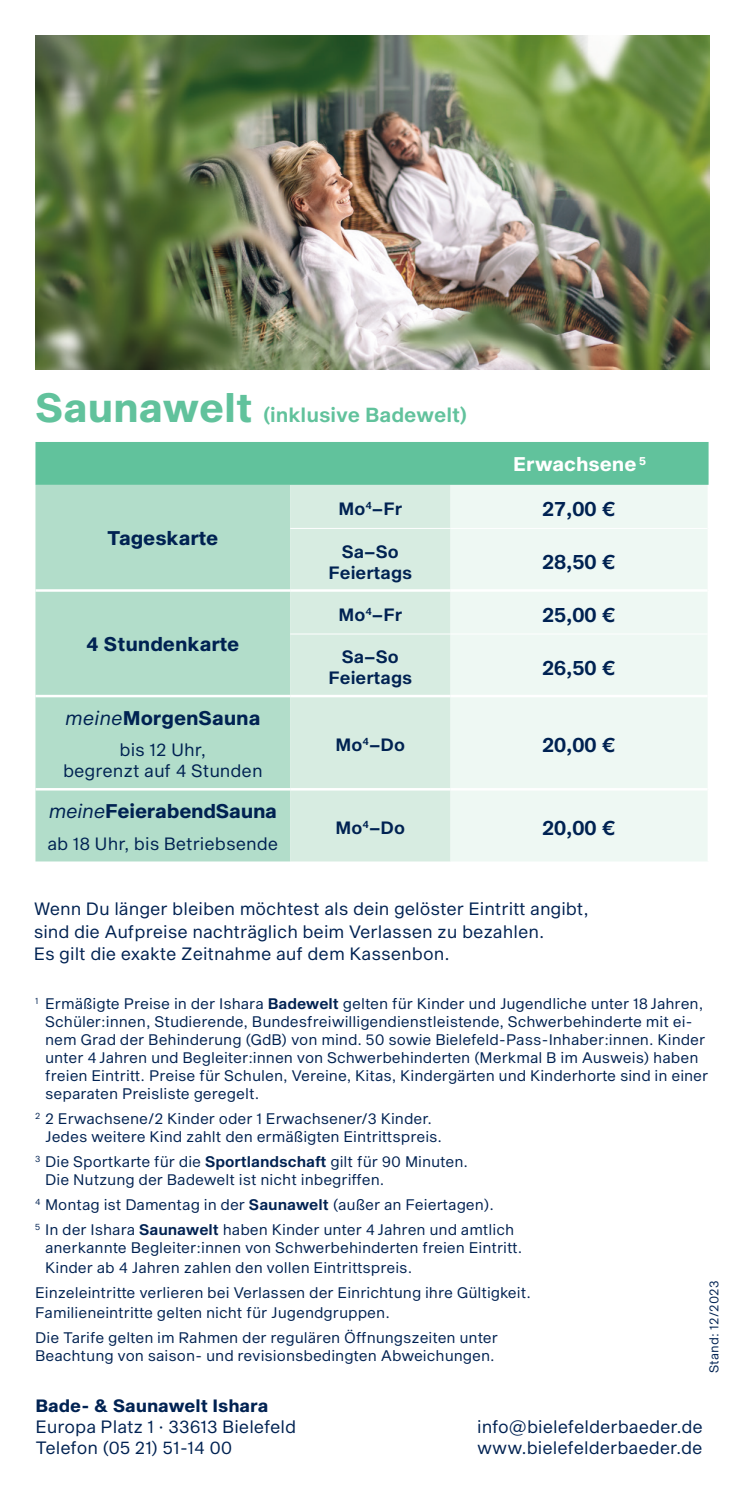
<style>
.page{position:relative;width:745px;height:1489px;background:#fff}
.page>*{position:absolute;margin:0;border:0;box-sizing:border-box;transform-origin:0 0}
.t1{font:20px "S Sequel Expert Semi";color:#002252}
.t2{font:20px "S Sequel Semi";color:#61c29c}
.t3{font:700 19.5px "S Sequel";color:#002252}
.t4{font:700 19.5px "S Sequel";color:#fff}
.t5{font:17.5px/21px "S Sequel";color:#002252}
.t6{font:17.5px/21px "S Sequel Semi";color:#002252;text-align:center}
.t7{font:700 17.5px "S Sequel";color:#002252}
.t8{font:15px/18px "S Sequel";color:#002252}
.t9{font:12.5px "S Sequel";letter-spacing:.01em;color:#002252}
.s1{font-family:"S Sequel";font-weight:700;font-size:40px}
.s2{font-weight:400;font-style:italic}
.s3{font-family:"S Sequel Semi"}
</style>
<div class="page">
<img style="left:35px;top:35px;width:674px;height:334px">
<div style="left:35px;top:442px;width:673px;height:43px;background:#61c29c"></div>
<div style="left:35px;top:485px;width:255px;height:376px;background:#b2ddca"></div>
<div style="left:290px;top:485px;width:160px;height:376px;background:#d7ece1"></div>
<div style="left:450px;top:485px;width:257px;height:376px;background:#eef8f3"></div>
<hr style="left:290px;top:633px;width:160px;height:1px;background:#fff">
<hr style="left:290px;top:528px;width:160px;height:1px;background:#fff">
<hr style="left:450px;top:528px;width:257px;height:1px;background:#fff">
<hr style="left:450px;top:633px;width:257px;height:1px;background:#fff">
<hr style="left:35px;top:589px;width:255px;height:2px;background:#fff">
<hr style="left:290px;top:589px;width:160px;height:2px;background:#fff">
<hr style="left:450px;top:589px;width:257px;height:2px;background:#fff">
<hr style="left:35px;top:694px;width:255px;height:3px;background:#fff">
<hr style="left:290px;top:694px;width:160px;height:3px;background:#fff">
<hr style="left:450px;top:694px;width:257px;height:3px;background:#fff">
<hr style="left:35px;top:788px;width:255px;height:2px;background:#fff">
<hr style="left:290px;top:788px;width:160px;height:2px;background:#fff">
<hr style="left:450px;top:788px;width:257px;height:2px;background:#fff">
<h1 class="t2" style="left:35px;top:400px;width:433px"><span class="s1">Saunawelt</span> (inklusive Badewelt)</h1>
<p class="t4" style="left:512px;top:450px;width:134px">Erwachsene <sup>5</sup></p>
<p class="t3" style="left:107px;top:524px;width:113px">Tageskarte</p>
<p class="t3" style="left:86px;top:630px;width:154px">4 Stundenkarte</p>
<p class="t6" style="left:338px;top:499px;width:65px">Mo<sup>4</sup>–Fr</p>
<h1 class="t1" style="left:542px;top:495px;width:75px">27,00 €</h1>
<p class="t6" style="left:328px;top:541px;width:85px">Sa–So<br>Feiertags</p>
<h1 class="t1" style="left:542px;top:548px;width:75px">28,50 €</h1>
<p class="t6" style="left:338px;top:604px;width:65px">Mo<sup>4</sup>–Fr</p>
<h1 class="t1" style="left:542px;top:600px;width:75px">25,00 €</h1>
<p class="t6" style="left:328px;top:647px;width:85px">Sa–So<br>Feiertags</p>
<h1 class="t1" style="left:542px;top:653px;width:75px">26,50 €</h1>
<p class="t3" style="left:65px;top:704px;width:196px"><span class="s2">meine</span>MorgenSauna</p>
<p class="t5" style="left:63px;top:740px;width:201px;text-align:center">bis 12 Uhr,<br>begrenzt auf 4 Stunden</p>
<p class="t6" style="left:335px;top:735px;width:71px">Mo<sup>4</sup>–Do</p>
<h1 class="t1" style="left:542px;top:731px;width:75px">20,00 €</h1>
<p class="t3" style="left:49px;top:797px;width:230px"><span class="s2">meine</span>FeierabendSauna</p>
<p class="t5" style="left:47px;top:833px;width:232px">ab 18 Uhr, bis Betriebsende</p>
<p class="t6" style="left:335px;top:818px;width:71px">Mo<sup>4</sup>–Do</p>
<h1 class="t1" style="left:542px;top:813px;width:75px">20,00 €</h1>
<p class="t5" style="left:34px;top:898px;width:556px;line-height:22.5px">Wenn Du länger bleiben möchtest als dein gelöster Eintritt angibt, sind die Aufpreise nachträglich beim Verlassen zu bezahlen.<br>Es gilt die exakte Zeitnahme auf dem Kassenbon.</p>
<p class="t8" style="left:45px;top:995px;width:664px;text-indent:-10px"><sup>1</sup> Ermäßigte Preise in der Ishara <span class="s3">Badewelt</span> gelten für Kinder und Jugendliche unter 18 Jahren, Schüler:innen, Studierende, Bundesfreiwilligendienstleistende, Schwerbehinderte mit ei&shy;nem Grad der Behinderung (GdB) von mind. 50 sowie Bielefeld-Pass-Inhaber:innen. Kinder unter 4 Jahren und Begleiter:innen von Schwerbehinderten (Merkmal B im Ausweis) haben freien Eintritt. Preise für Schulen, Vereine, Kitas, Kindergärten und Kinderhorte sind in einer separaten Preisliste geregelt.</p>
<p class="t8" style="left:45px;top:1110px;width:398px;text-indent:-10px"><sup>2</sup> 2 Erwachsene/2 Kinder oder 1 Erwachsener/3 Kinder.<br>Jedes weitere Kind zahlt den ermäßigten Eintrittspreis.</p>
<p class="t8" style="left:45px;top:1153px;width:424px;text-indent:-10px"><sup>3</sup> Die Sportkarte für die <span class="s3">Sportlandschaft</span> gilt für 90 Minuten.<br>Die Nutzung der Badewelt ist nicht inbegriffen.</p>
<p class="t8" style="left:35px;top:1192px;width:480px;line-height:25px"><sup>4</sup> Montag ist Damentag in der <span class="s3">Saunawelt</span> (außer an Feiertagen).<br><sup>5</sup> In der Ishara <span class="s3">Saunawelt</span> haben Kinder unter 4 Jahren und amtlich</p>
<p class="t8" style="left:45px;top:1238px;width:478px;line-height:20px">anerkannte Begleiter:innen von Schwerbehinderten freien Eintritt.<br>Kinder ab 4 Jahren zahlen den vollen Eintrittspreis.</p>
<p class="t8" style="left:35px;top:1283px;width:497px;line-height:20px">Einzeleintritte verlieren bei Verlassen der Einrichtung ihre Gültigkeit.<br>Familieneintritte gelten nicht für Jugendgruppen.</p>
<p class="t8" style="left:35px;top:1329px;width:464px">Die Tarife gelten im Rahmen der regulären Öffnungszeiten unter<br>Beachtung von saison- und revisionsbedingten Abweichungen.</p>
<p class="t9" style="left:704px;top:1372px;width:94px;rotate:-90deg">Stand: 12/2023</p>
<p class="t7" style="left:35px;top:1392px;width:234px">Bade- &amp; Saunawelt Ishara</p>
<p class="t5" style="left:35px;top:1416px;width:262px">Europa Platz 1 · 33613 Bielefeld<br>Telefon (05 21) 51-14 00</p>
<p class="t5" style="left:477px;top:1416px;width:227px">info@bielefelderbaeder.de www.bielefelderbaeder.de</p>
</div>
